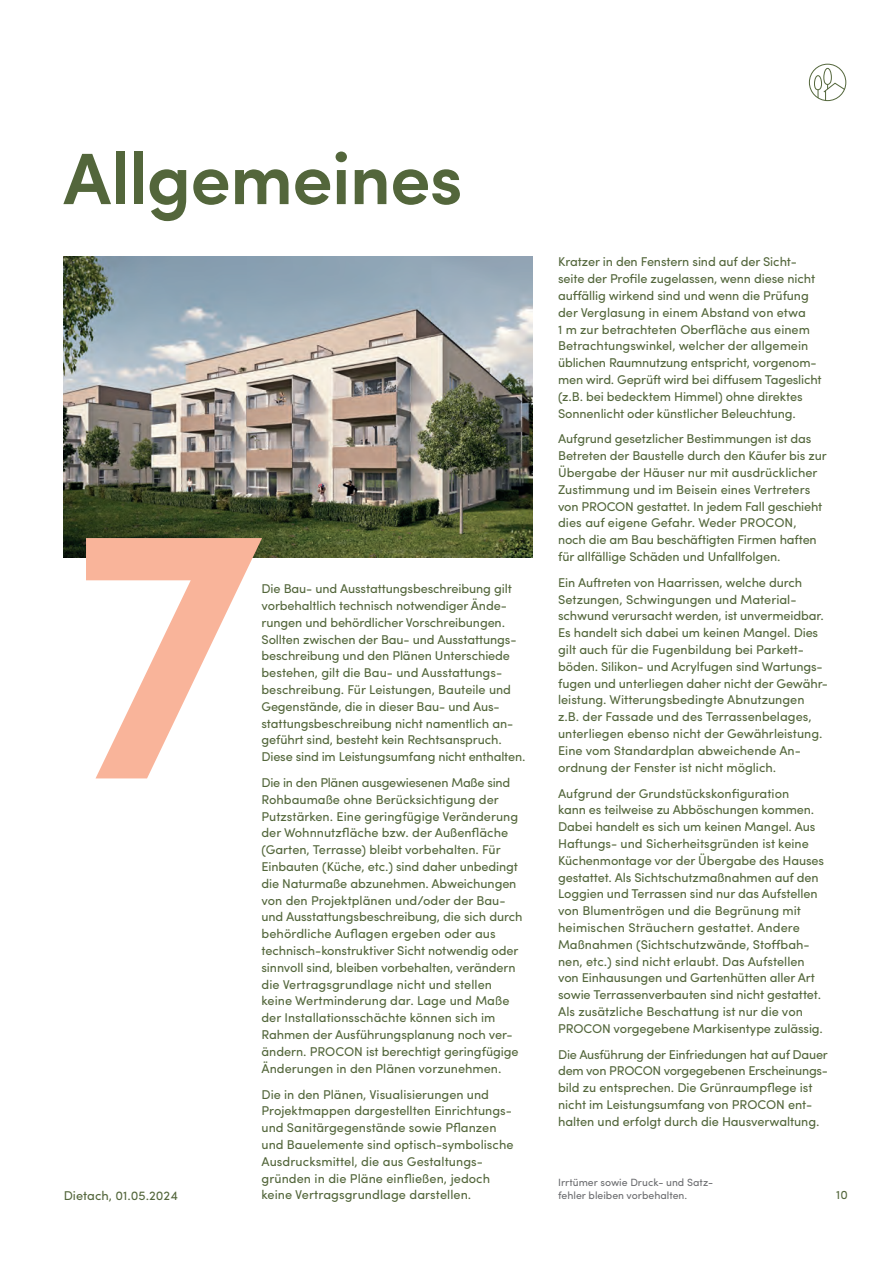
<style>
.page{position:relative;width:893px;height:1263px;background:#fff}
.page>*{position:absolute;margin:0;border:0;box-sizing:border-box;transform-origin:0 0}
.t1{font:600 367.5px "Sofia Pro";color:#f9b49a}
.t2{font:600 72.9px "Sofia Pro";letter-spacing:-.01em;color:#53663b}
.t3{font:12.75px/16.8px "Sofia Pro";letter-spacing:-.01em;color:#53663b}
.t4{font:12.3px "Sofia Pro";color:#53663b}
.t5{font:10.5px/12.8px "Sofia Pro";color:#6c6d70}
</style>
<div class="page">
<div style="left:809px;top:64px;width:37px;height:37px;border:1px solid #53663b;border-radius:50%"></div>
<svg style="left:814px;top:68px;width:32px;height:32px"></svg>
<img style="left:64px;top:257px;width:469px;height:300px">
<h2 class="t2" style="left:63px;top:123px;width:401px">Allgemeines</h2>
<h1 class="t1" style="left:68px;top:370px;width:200px">7</h1>
<p class="t3" style="left:261px;top:579px;width:265px">Die Bau- und Ausstattungsbeschreibung gilt vorbehaltlich technisch notwendiger Ände&shy;rungen und behördlicher Vorschreibungen.<br>Sollten zwischen der Bau- und Ausstattungs&shy;beschreibung und den Plänen Unterschiede bestehen, gilt die Bau- und Ausstattungs&shy;beschreibung. Für Leistungen, Bauteile und Gegenstände, die in dieser Bau- und Aus&shy;stattungsbeschreibung nicht namentlich an&shy;geführt sind, besteht kein Rechtsanspruch.<br>Diese sind im Leistungsumfang nicht enthalten.</p>
<p class="t3" style="left:261px;top:773px;width:263px">Die in den Plänen ausgewiesenen Maße sind Rohbaumaße ohne Berücksichtigung der Putzstärken. Eine geringfügige Veränderung der Wohnnutzfläche bzw. der Außenfläche (Garten, Terrasse) bleibt vorbehalten. Für Einbauten (Küche, etc.) sind daher unbedingt die Naturmaße abzunehmen. Abweichungen von den Projektplänen und/oder der Bau&shy;und Ausstattungsbeschreibung, die sich durch behördliche Auflagen ergeben oder aus technisch-konstruktiver Sicht notwendig oder sinnvoll sind, bleiben vorbehalten, verändern die Vertragsgrundlage nicht und stellen keine Wertminderung dar. Lage und Maße der Installationsschächte können sich im Rahmen der Ausführungsplanung noch ver&shy;ändern. PROCON ist berechtigt geringfügige Änderungen in den Plänen vorzunehmen.</p>
<p class="t3" style="left:261px;top:1085px;width:253px">Die in den Plänen, Visualisierungen und Projektmappen dargestellten Einrichtungs&shy;und Sanitärgegenstände sowie Pflanzen und Bauelemente sind optisch-symbolische Ausdrucksmittel, die aus Gestaltungs&shy;gründen in die Pläne einfließen, jedoch keine Vertragsgrundlage darstellen.</p>
<p class="t3" style="left:64px;top:1186px;width:116px">Dietach, 01.05.2024</p>
<p class="t3" style="left:558px;top:253px;width:265px">Kratzer in den Fenstern sind auf der Sicht&shy;seite der Profile zugelassen, wenn diese nicht auffällig wirkend sind und wenn die Prüfung der Verglasung in einem Abstand von etwa<br>1 m zur betrachteten Oberfläche aus einem Betrachtungswinkel, welcher der allgemein üblichen Raumnutzung entspricht, vorgenom&shy;men wird. Geprüft wird bei diffusem Tageslicht (z.B. bei bedecktem Himmel) ohne direktes Sonnenlicht oder künstlicher Beleuchtung.</p>
<p class="t3" style="left:558px;top:430px;width:270px">Aufgrund gesetzlicher Bestimmungen ist das Betreten der Baustelle durch den Käufer bis zur Übergabe der Häuser nur mit ausdrücklicher Zustimmung und im Beisein eines Vertreters von PROCON gestattet. In jedem Fall geschieht dies auf eigene Gefahr. Weder PROCON, noch die am Bau beschäftigten Firmen haften für allfällige Schäden und Unfallfolgen.</p>
<p class="t3" style="left:558px;top:573px;width:271px">Ein Auftreten von Haarrissen, welche durch Setzungen, Schwingungen und Material&shy;schwund verursacht werden, ist unvermeidbar.<br>Es handelt sich dabei um keinen Mangel. Dies gilt auch für die Fugenbildung bei Parkett&shy;böden. Silikon- und Acrylfugen sind Wartungs&shy;fugen und unterliegen daher nicht der Gewähr&shy;leistung. Witterungsbedingte Abnutzungen z.B. der Fassade und des Terrassenbelages, unterliegen ebenso nicht der Gewährleistung.<br>Eine vom Standardplan abweichende An&shy;ordnung der Fenster ist nicht möglich.</p>
<p class="t3" style="left:558px;top:784px;width:267px">Aufgrund der Grundstückskonfiguration<br>kann es teilweise zu Abböschungen kommen.<br>Dabei handelt es sich um keinen Mangel. Aus Haftungs- und Sicherheitsgründen ist keine Küchenmontage vor der Übergabe des Hauses gestattet. Als Sichtschutzmaßnahmen auf den Loggien und Terrassen sind nur das Aufstellen von Blumentrögen und die Begrünung mit heimischen Sträuchern gestattet. Andere Maßnahmen (Sichtschutzwände, Stoffbah&shy;nen, etc.) sind nicht erlaubt. Das Aufstellen von Einhausungen und Gartenhütten aller Art sowie Terrassenverbauten sind nicht gestattet.<br>Als zusätzliche Beschattung ist nur die von PROCON vorgegebene Markisentype zulässig.</p>
<p class="t3" style="left:558px;top:1045px;width:272px">Die Ausführung der Einfriedungen hat auf Dauer dem von PROCON vorgegebenen Erscheinungs&shy;bild zu entsprechen. Die Grünraumpflege ist nicht im Leistungsumfang von PROCON ent&shy;halten und erfolgt durch die Hausverwaltung.</p>
<p class="t5" style="left:558px;top:1176px;width:157px">Irrtümer sowie Druck- und Satz&shy;fehler bleiben vorbehalten.</p>
<p class="t4" style="left:836px;top:1186px;width:13px">10</p>
</div>
